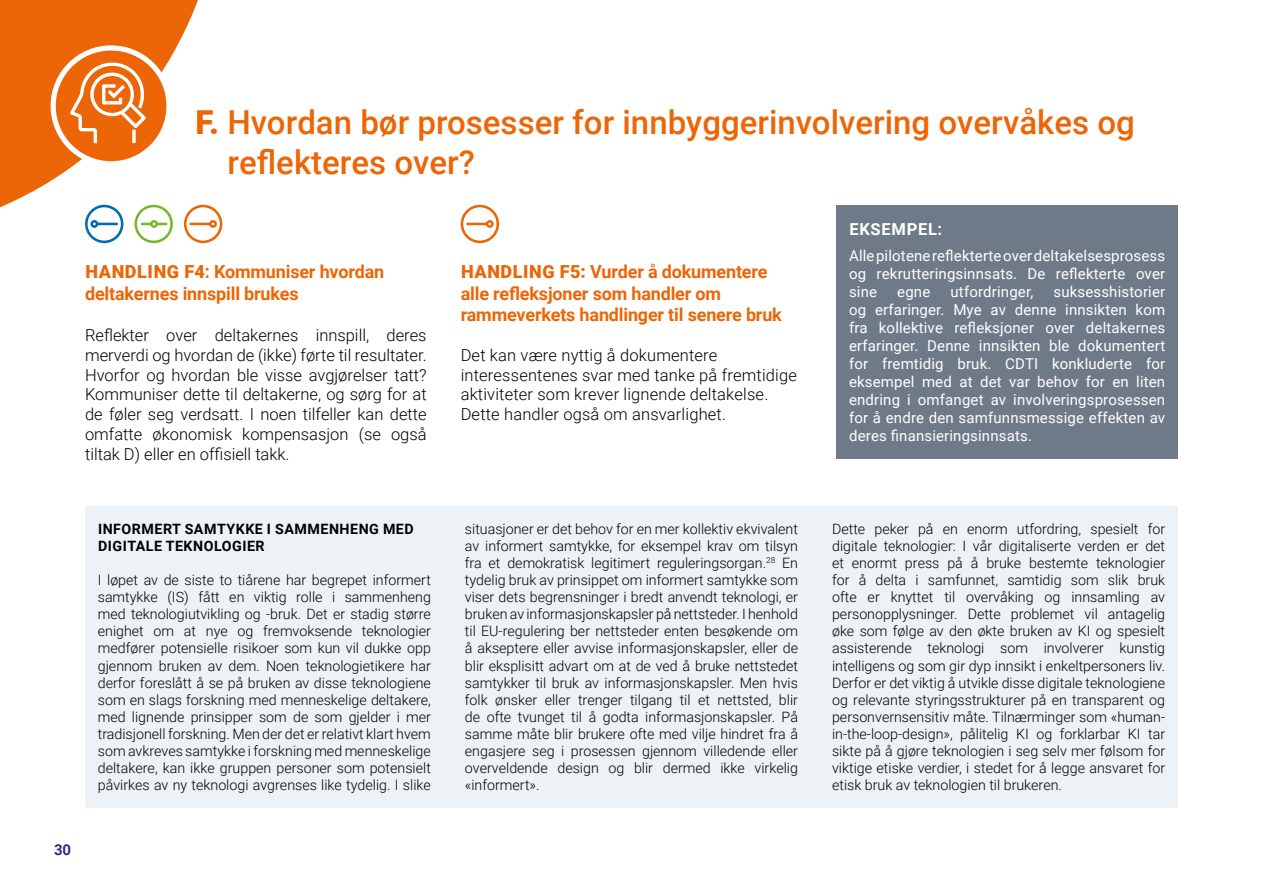
<style>
.page{position:relative;width:1263px;height:893px;background:#fff}
.page>*{position:absolute;margin:0;border:0;box-sizing:border-box;transform-origin:0 0}
.t1{font:500 33px/39.6px "Roboto";color:#ec6607}
.t2{font:700 18px/21.6px "Roboto";letter-spacing:-.01em;color:#ec6607}
.t3{font:300 16.5px/19.8px "Roboto";letter-spacing:.01em;color:#000;text-align:justify}
.t4{font:700 16.5px "Roboto";letter-spacing:.045em;color:#fff}
.t5{font:15px/18px "Roboto";letter-spacing:.01em;color:#fff;text-align:justify}
.t6{font:700 15px "Roboto";color:#3b2783}
.t7{font:300 14.25px/17.1px "Roboto";color:#000;text-align:justify}
.t8{font:700 14.25px/17.1px "Roboto";letter-spacing:.035em;color:#000}
.s1{font-weight:900}
</style>
<div class="page">
<svg style="left:0;top:0;width:206px;height:226px;fill:#ec6607"></svg>
<svg style="left:53px;top:48px;width:116px;height:116px;background:#ee7d2c"></svg>
<div style="left:51px;top:45px;width:121px;height:121px;border:5px solid #fff;border-radius:50%"></div>
<svg style="left:134px;top:205px;width:39px;height:38px"></svg>
<svg style="left:85px;top:205px;width:38px;height:38px"></svg>
<div style="left:90px;top:220px;width:8px;height:8px;border:3px solid #006cb6;border-radius:50%"></div>
<svg style="left:184px;top:205px;width:38px;height:38px"></svg>
<svg style="left:461px;top:205px;width:38px;height:38px"></svg>
<svg style="left:70px;top:61px;width:76px;height:82px"></svg>
<div style="left:836px;top:205px;width:342px;height:253px;background:#6f7a89"></div>
<div style="left:85px;top:506px;width:1093px;height:302px;background:#ecf2f6"></div>
<p class="t1" style="left:227px;top:101px;width:909px;text-indent:-32px"><span class="s1">F.</span> Hvordan bør prosesser for innbyggerinvolvering overvåkes og reflekteres over?</p>
<p class="t2" style="left:85px;top:260px;width:301px"><span class="s1">HANDLING F4</span>: Kommuniser hvordan deltakernes innspill brukes</p>
<p class="t3" style="left:85px;top:325px;width:343px">Reflekter over deltakernes innspill, deres merverdi og hvordan de (ikke) førte til resultater.<br>Hvorfor og hvordan ble visse avgjørelser tatt?<br>Kommuniser dette til deltakerne, og sørg for at de føler seg verdsatt. I noen tilfeller kan dette omfatte økonomisk kompensasjon (se også tiltak D) eller en offisiell takk.</p>
<p class="t2" style="left:461px;top:260px;width:323px"><span class="s1">HANDLING F5:</span> Vurder å dokumentere alle refleksjoner som handler om rammeverkets handlinger til senere bruk</p>
<p class="t3" style="left:461px;top:344px;width:338px;text-align:left">Det kan være nyttig å dokumentere interessentenes svar med tanke på fremtidige aktiviteter som krever lignende deltakelse.<br>Dette handler også om ansvarlighet.</p>
<p class="t4" style="left:849px;top:217px;width:94px">EKSEMPEL:</p>
<p class="t5" style="left:849px;top:246px;width:318px">Allepilotenereflekterteoverdeltakelsesprosess og rekrutteringsinnsats. De reflekterte over sine</p>
<p class="t5" style="left:897px;top:282px;width:35px">egne</p>
<p class="t5" style="left:950px;top:282px;width:84px">utfordringer,</p>
<p class="t5" style="left:849px;top:282px;width:318px;text-indent:204px">suksesshistorier og erfaringer. Mye av denne innsikten kom fra kollektive refleksjoner over deltakernes erfaringer. Denne innsikten ble dokumentert for fremtidig bruk. CDTI konkluderte for eksempel med at det var behov for en liten endring i omfanget av involveringsprosessen for å endre den samfunnsmessige effekten av deres finansieringsinnsats.</p>
<p class="t6" style="left:54px;top:839px;width:19px">30</p>
<p class="t8" style="left:98px;top:519px;width:317px">INFORMERT SAMTYKKE I SAMMENHENG MED<br>DIGITALE TEKNOLOGIER</p>
<p class="t7" style="left:98px;top:571px;width:335px">I løpet av de siste to tiårene har begrepet informert samtykke (IS) fått en viktig rolle i sammenheng med teknologiutvikling og -bruk. Det er stadig større enighet om at nye og fremvoksende teknologier medfører potensielle risikoer som kun vil dukke opp gjennom bruken av dem. Noen teknologietikere har derfor foreslått å se på bruken av disse teknologiene som en slags forskning med menneskelige deltakere, med lignende prinsipper som de som gjelder i mer tradisjonell forskning. Men der det er relativt klart hvem som avkreves samtykke i forskning med menneskelige deltakere, kan ikke gruppen personer som potensielt påvirkes av ny teknologi avgrenses like tydelig. I slike</p>
<p class="t7" style="left:465px;top:519px;width:335px">situasjoner er det behov for en mer kollektiv ekvivalent av informert samtykke, for eksempel krav om tilsyn fra et demokratisk legitimert reguleringsorgan.<sup>28</sup> En tydelig bruk av prinsippet om informert samtykke som viser dets begrensninger i bredt anvendt teknologi, er bruken av informasjonskapsler på nettsteder. I henhold til EU-regulering ber nettsteder enten besøkende om å akseptere eller avvise informasjonskapsler, eller de blir eksplisitt advart om at de ved å bruke nettstedet samtykker til bruk av informasjonskapsler. Men hvis folk ønsker eller trenger tilgang til et nettsted, blir de ofte tvunget til å godta informasjonskapsler. På samme måte blir brukere ofte med vilje hindret fra å engasjere seg i prosessen gjennom villedende eller overveldende design og blir dermed ikke virkelig «informert».</p>
<p class="t7" style="left:832px;top:519px;width:335px">Dette peker på en enorm utfordring, spesielt for digitale teknologier: I vår digitaliserte verden er det et enormt press på å bruke bestemte teknologier for å delta i samfunnet, samtidig som slik bruk ofte er knyttet til overvåking og innsamling av personopplysninger. Dette problemet vil antagelig øke som følge av den økte bruken av KI og spesielt assisterende teknologi som involverer kunstig intelligens og som gir dyp innsikt i enkeltpersoners liv.<br>Derfor er det viktig å utvikle disse digitale teknologiene og relevante styringsstrukturer på en transparent og personvernsensitiv måte. Tilnærminger som «human&shy;in-the-loop-design», pålitelig KI og forklarbar KI tar sikte på å gjøre teknologien i seg selv mer følsom for viktige etiske verdier, i stedet for å legge ansvaret for etisk bruk av teknologien til brukeren.</p>
</div>
